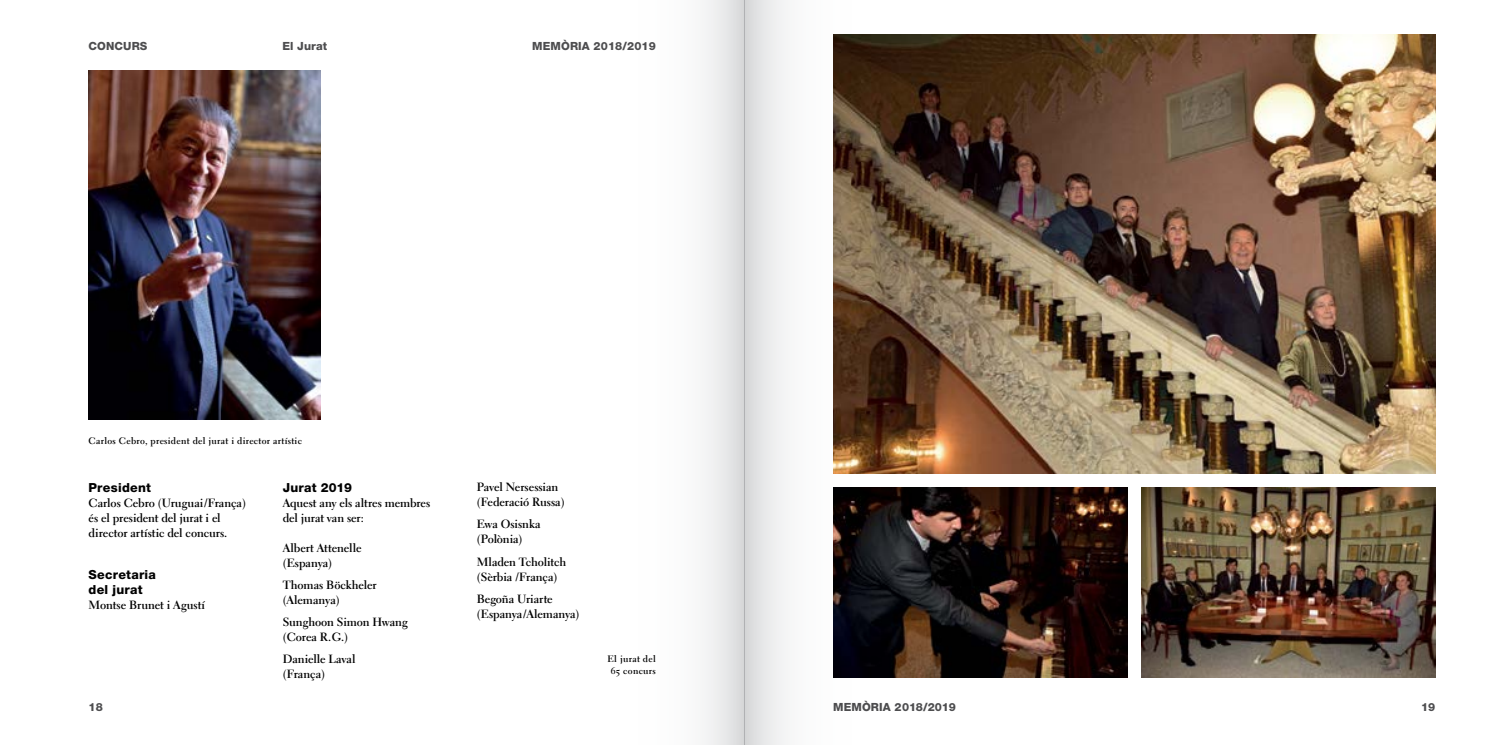
<style>
.page{position:relative;width:1489px;height:745px;background:#fff}
.page>*{position:absolute;margin:0;border:0;box-sizing:border-box;transform-origin:0 0}
.t1{font:800 12.5px/15px "Helvetica Neue LT";letter-spacing:.02em;color:#000}
.t2{font:11.88px/15px "Electra LH Bold Os F";letter-spacing:-.005em;color:#000}
.t3{font:800 11.25px "Helvetica Neue LT";letter-spacing:.01em;color:#4d4d4f}
.t4{font:9.38px/11.9px "Electra LH Bold Os F";letter-spacing:.03em;color:#000;text-align:center}
</style>
<div class="page">
<div style="left:594px;top:0;width:150px;height:744px;background:linear-gradient(to right,#fff,#e8e8e9)"></div>
<svg style="left:744px;top:0;width:151px;height:744px"></svg>
<img style="left:89px;top:71px;width:232px;height:348px">
<img style="left:833px;top:487px;width:294px;height:189px">
<img style="left:1141px;top:487px;width:294px;height:189px">
<img style="left:833px;top:35px;width:602px;height:438px">
<p class="t3" style="left:89px;top:40px;width:60px">Concurs</p>
<p class="t3" style="left:282px;top:40px;width:46px">El Jurat</p>
<p class="t3" style="left:532px;top:40px;width:125px">MEMÒRIA 2018/2019</p>
<p class="t4" style="left:89px;top:434px;width:215px">Carlos Cebro, president del jurat i director artístic</p>
<p class="t1" style="left:89px;top:479px;width:64px">President</p>
<p class="t2" style="left:89px;top:494px;width:159px">Carlos Cebro (Uruguai/França) és el president del jurat i el director artístic del concurs.</p>
<p class="t1" style="left:89px;top:567px;width:69px">Secretaria del jurat</p>
<p class="t2" style="left:89px;top:597px;width:118px">Montse Brunet i Agustí</p>
<p class="t1" style="left:283px;top:479px;width:71px">Jurat 2019</p>
<p class="t2" style="left:283px;top:494px;width:149px">Aquest any els altres membres del jurat van ser:</p>
<p class="t2" style="left:283px;top:539px;width:80px">Albert Attenelle (Espanya)</p>
<p class="t2" style="left:283px;top:576px;width:96px">Thomas Böckheler (Alemanya)</p>
<p class="t2" style="left:283px;top:614px;width:126px">Sunghoon Simon Hwang (Corea R.G.)</p>
<p class="t2" style="left:283px;top:651px;width:74px">Danielle Laval (França)</p>
<p class="t2" style="left:477px;top:479px;width:89px">Pavel Nersessian (Federació Russa)</p>
<p class="t2" style="left:477px;top:516px;width:65px">Ewa Osisnka (Polònia)</p>
<p class="t2" style="left:477px;top:553px;width:91px">Mladen Tcholitch (Sèrbia /França)</p>
<p class="t2" style="left:477px;top:590px;width:104px">Begoña Uriarte (Espanya/Alemanya)</p>
<p class="t4" style="left:607px;top:652px;width:50px">El jurat del<br>65 concurs</p>
<p class="t3" style="left:89px;top:700px;width:16px">18</p>
<p class="t3" style="left:833px;top:700px;width:124px">MEMÒRIA 2018/2019</p>
<p class="t3" style="left:1420px;top:700px;width:16px">19</p>
</div>
